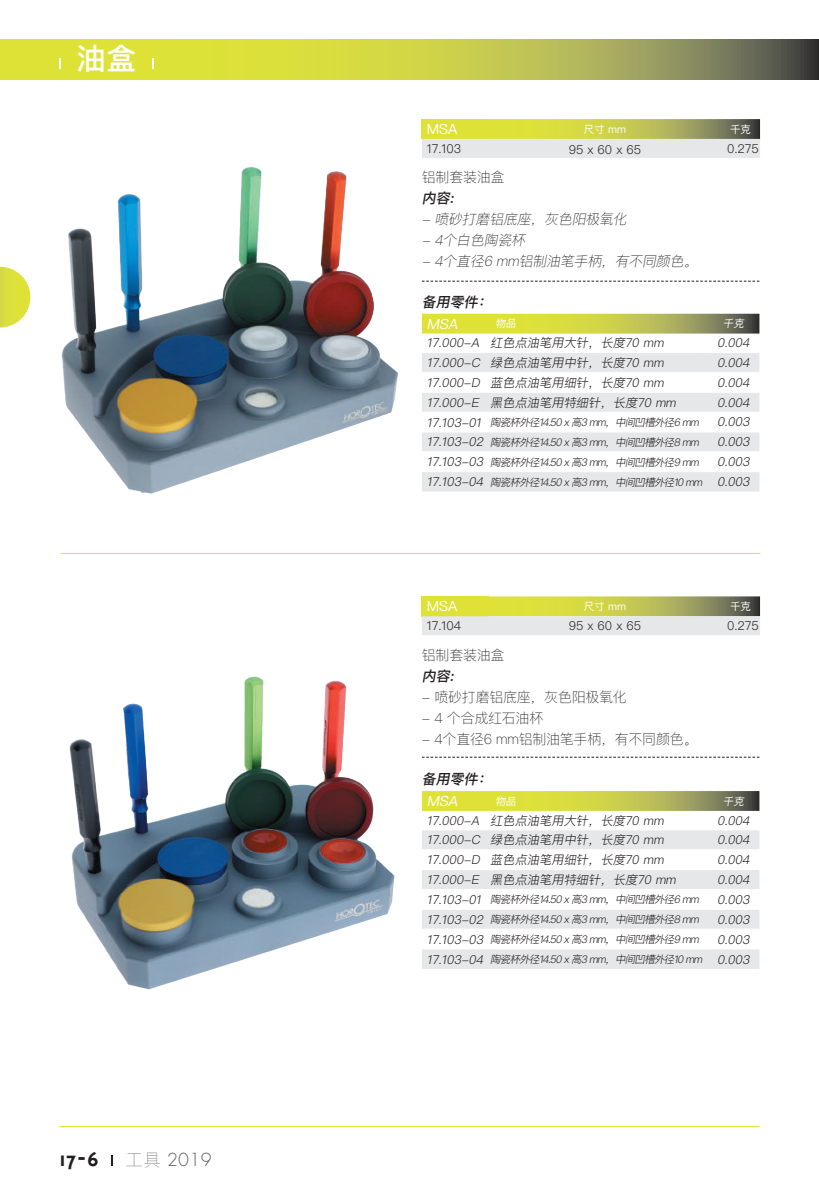
<style>
.page{position:relative;width:819px;height:1191px;background:#fff}
.page>*{position:absolute;margin:0;border:0;box-sizing:border-box;transform-origin:0 0}
.t1{font:500 29.75px "Ping Fang SC";color:#fff}
.t2{font:700 22.75px "Triplex";color:#231f20}
.t3{font:300 17.5px "Futura";color:#57585a}
.t4{font:100 14px "Ping Fang SC";letter-spacing:-.02em;color:#231f20}
.t5{font:italic 100 14px "Ping Fang SC";color:#231f20}
.t6{font:italic 500 14px "Ping Fang SC";color:#231f20}
.t7{font:14px "Ping Fang SC";color:#fff}
.t8{font:italic 14px "Ping Fang SC";color:#fff}
.t9{font:italic 300 12.25px "Ping Fang SC";color:#231f20}
.t10{font:300 12.25px "Ping Fang SC";color:#231f20}
.t11{font:italic 300 10.5px "Ping Fang SC";color:#231f20}
.t12{font:10.5px "Ping Fang SC";color:#fff}
.t13{font:italic 10.5px "Ping Fang SC";color:#fff}
.s1{font-family:"Ping Fang SC";font-weight:200}
.s2{font-size:12.25px}
</style>
<div class="page">
<svg style="left:0;top:40px;width:818px;height:39px;background:#bbbf48"></svg>
<hr style="left:818px;top:40px;width:1px;height:39px;background:#272424">
<svg style="left:111px;top:1155px;width:2px;height:11px"></svg>
<hr style="left:60px;top:1126px;width:699px;height:1px;background:#dee237">
<svg style="left:422px;top:119px;width:338px;height:39px;background:#d1d396"></svg>
<svg style="left:422px;top:314px;width:337px;height:19px;background:#bcc047"></svg>
<svg style="left:422px;top:353px;width:337px;height:138px;fill:#e6e7e9"></svg>
<hr style="left:422px;top:372px;width:63px;height:1px;background:#fff">
<hr style="left:485px;top:372px;width:217px;height:1px;background:#fff">
<hr style="left:702px;top:372px;width:57px;height:1px;background:#fff">
<hr style="left:422px;top:392px;width:63px;height:1px;background:#fff">
<hr style="left:485px;top:392px;width:217px;height:1px;background:#fff">
<hr style="left:702px;top:392px;width:57px;height:1px;background:#fff">
<hr style="left:422px;top:412px;width:63px;height:1px;background:#fff">
<hr style="left:485px;top:412px;width:217px;height:1px;background:#fff">
<hr style="left:702px;top:412px;width:57px;height:1px;background:#fff">
<hr style="left:422px;top:431px;width:63px;height:1px;background:#fff">
<hr style="left:485px;top:431px;width:217px;height:1px;background:#fff">
<hr style="left:702px;top:431px;width:57px;height:1px;background:#fff">
<hr style="left:422px;top:451px;width:63px;height:1px;background:#fff">
<hr style="left:485px;top:451px;width:217px;height:1px;background:#fff">
<hr style="left:702px;top:451px;width:57px;height:1px;background:#fff">
<hr style="left:422px;top:471px;width:63px;height:1px;background:#fff">
<hr style="left:485px;top:471px;width:217px;height:1px;background:#fff">
<hr style="left:702px;top:471px;width:57px;height:1px;background:#fff">
<svg style="left:422px;top:281px;width:337px;height:1px"></svg>
<img style="left:62px;top:167px;width:336px;height:327px">
<svg style="left:0;top:267px;width:30px;height:60px"></svg>
<hr style="left:60px;top:553px;width:700px;height:1px;background:#dee237">
<svg style="left:422px;top:596px;width:338px;height:39px;background:#d1d397"></svg>
<svg style="left:422px;top:791px;width:337px;height:20px;background:#bdc148"></svg>
<svg style="left:422px;top:830px;width:337px;height:138px;fill:#e6e7e9"></svg>
<hr style="left:422px;top:849px;width:63px;height:1px;background:#fff">
<hr style="left:485px;top:849px;width:217px;height:1px;background:#fff">
<hr style="left:702px;top:849px;width:57px;height:1px;background:#fff">
<hr style="left:422px;top:869px;width:63px;height:1px;background:#fff">
<hr style="left:485px;top:869px;width:217px;height:1px;background:#fff">
<hr style="left:702px;top:869px;width:57px;height:1px;background:#fff">
<hr style="left:422px;top:889px;width:63px;height:1px;background:#fff">
<hr style="left:485px;top:889px;width:217px;height:1px;background:#fff">
<hr style="left:702px;top:889px;width:57px;height:1px;background:#fff">
<hr style="left:422px;top:909px;width:63px;height:1px;background:#fff">
<hr style="left:485px;top:909px;width:217px;height:1px;background:#fff">
<hr style="left:702px;top:909px;width:57px;height:1px;background:#fff">
<hr style="left:422px;top:928px;width:63px;height:1px;background:#fff">
<hr style="left:485px;top:928px;width:217px;height:1px;background:#fff">
<hr style="left:702px;top:928px;width:57px;height:1px;background:#fff">
<hr style="left:422px;top:948px;width:63px;height:1px;background:#fff">
<hr style="left:485px;top:948px;width:217px;height:1px;background:#fff">
<hr style="left:702px;top:948px;width:57px;height:1px;background:#fff">
<svg style="left:422px;top:756px;width:337px;height:1px"></svg>
<img style="left:69px;top:676px;width:326px;height:314px">
<h1 class="t1" style="left:76px;top:40px;width:62px">油盒</h1>
<h2 class="t2" style="left:60px;top:1146px;width:40px">17-6</h2>
<h3 class="t3" style="left:126px;top:1148px;width:87px"><span class="s1">工具</span> 2019</h3>
<h3 class="t7" style="left:427px;top:120px;width:32px">MSA</h3>
<p class="t12" style="left:583px;top:123px;width:44px">尺寸 mm</p>
<p class="t12" style="left:730px;top:123px;width:22px">千克</p>
<p class="t10" style="left:427px;top:141px;width:36px">17.103</p>
<p class="t10" style="left:568px;top:142px;width:74px">95 x 60 x 65</p>
<p class="t10" style="left:727px;top:141px;width:33px">0.275</p>
<h3 class="t4" style="left:422px;top:169px;width:84px">铝制套装油盒</h3>
<h3 class="t6" style="left:422px;top:190px;width:36px">内容:</h3>
<h3 class="t5" style="left:422px;top:211px;width:209px">- 喷砂打磨铝底座，灰色阳极氧化</h3>
<h3 class="t5" style="left:422px;top:232px;width:108px">- 4个白色陶瓷杯</h3>
<h3 class="t5" style="left:422px;top:253px;width:280px">- 4个直径6 mm铝制油笔手柄，有不同颜色。</h3>
<h3 class="t6" style="left:422px;top:293px;width:74px">备用零件：</h3>
<h3 class="t8" style="left:427px;top:315px;width:35px">MSA</h3>
<p class="t13" style="left:495px;top:317px;width:25px">物品</p>
<p class="t13" style="left:722px;top:317px;width:25px">千克</p>
<p class="t9" style="left:427px;top:335px;width:241px">17.000-A 红色点油笔用大针，长度70 mm</p>
<p class="t9" style="left:717px;top:335px;width:37px">0.004</p>
<p class="t9" style="left:427px;top:355px;width:241px">17.000-C 绿色点油笔用中针，长度70 mm</p>
<p class="t9" style="left:717px;top:355px;width:37px">0.004</p>
<p class="t9" style="left:427px;top:375px;width:241px">17.000-D 蓝色点油笔用细针，长度70 mm</p>
<p class="t9" style="left:717px;top:375px;width:37px">0.004</p>
<p class="t9" style="left:427px;top:395px;width:253px">17.000-E 黑色点油笔用特细针，长度70 mm</p>
<p class="t9" style="left:717px;top:395px;width:37px">0.004</p>
<p class="t11" style="left:427px;top:415px;width:276px"><span class="s2">17.103-01</span> 陶瓷杯外径14.50 x高3 mm，中间凹槽外径6 mm</p>
<p class="t9" style="left:717px;top:414px;width:37px">0.003</p>
<p class="t11" style="left:427px;top:435px;width:276px"><span class="s2">17.103-02</span> 陶瓷杯外径14.50 x高3 mm，中间凹槽外径8 mm</p>
<p class="t9" style="left:717px;top:434px;width:37px">0.003</p>
<p class="t11" style="left:427px;top:455px;width:276px"><span class="s2">17.103-03</span> 陶瓷杯外径14.50 x高3 mm，中间凹槽外径9 mm</p>
<p class="t9" style="left:717px;top:454px;width:37px">0.003</p>
<p class="t11" style="left:427px;top:475px;width:327px"><span class="s2">17.103-04</span> 陶瓷杯外径14.50 x高3 mm，中间凹槽外径10 mm <span class="s2">0.003</span></p>
<h3 class="t7" style="left:427px;top:598px;width:32px">MSA</h3>
<p class="t12" style="left:583px;top:600px;width:44px">尺寸 mm</p>
<p class="t12" style="left:730px;top:600px;width:22px">千克</p>
<p class="t10" style="left:427px;top:618px;width:36px">17.104</p>
<p class="t10" style="left:568px;top:618px;width:74px">95 x 60 x 65</p>
<p class="t10" style="left:727px;top:618px;width:33px">0.275</p>
<h3 class="t4" style="left:422px;top:646px;width:84px">铝制套装油盒</h3>
<h3 class="t6" style="left:422px;top:667px;width:36px">内容:</h3>
<h3 class="t4" style="left:422px;top:688px;width:206px">- 喷砂打磨铝底座，灰色阳极氧化</h3>
<h3 class="t4" style="left:422px;top:709px;width:123px">- 4 个合成红石油杯</h3>
<h3 class="t4" style="left:422px;top:730px;width:277px">- 4个直径6 mm铝制油笔手柄，有不同颜色。</h3>
<h3 class="t6" style="left:422px;top:770px;width:74px">备用零件：</h3>
<h3 class="t8" style="left:427px;top:792px;width:35px">MSA</h3>
<p class="t13" style="left:495px;top:794px;width:25px">物品</p>
<p class="t13" style="left:722px;top:794px;width:25px">千克</p>
<p class="t9" style="left:427px;top:812px;width:241px">17.000-A 红色点油笔用大针，长度70 mm</p>
<p class="t9" style="left:717px;top:812px;width:37px">0.004</p>
<p class="t9" style="left:427px;top:832px;width:241px">17.000-C 绿色点油笔用中针，长度70 mm</p>
<p class="t9" style="left:717px;top:832px;width:37px">0.004</p>
<p class="t9" style="left:427px;top:852px;width:241px">17.000-D 蓝色点油笔用细针，长度70 mm</p>
<p class="t9" style="left:717px;top:852px;width:37px">0.004</p>
<p class="t9" style="left:427px;top:872px;width:253px">17.000-E 黑色点油笔用特细针，长度70 mm</p>
<p class="t9" style="left:717px;top:872px;width:37px">0.004</p>
<p class="t11" style="left:427px;top:893px;width:276px"><span class="s2">17.103-01</span> 陶瓷杯外径14.50 x高3 mm，中间凹槽外径6 mm</p>
<p class="t9" style="left:717px;top:892px;width:37px">0.003</p>
<p class="t11" style="left:427px;top:912px;width:276px"><span class="s2">17.103-02</span> 陶瓷杯外径14.50 x高3 mm，中间凹槽外径8 mm</p>
<p class="t9" style="left:717px;top:911px;width:37px">0.003</p>
<p class="t11" style="left:427px;top:932px;width:276px"><span class="s2">17.103-03</span> 陶瓷杯外径14.50 x高3 mm，中间凹槽外径9 mm</p>
<p class="t9" style="left:717px;top:931px;width:37px">0.003</p>
<p class="t11" style="left:427px;top:952px;width:327px"><span class="s2">17.103-04</span> 陶瓷杯外径14.50 x高3 mm，中间凹槽外径10 mm <span class="s2">0.003</span></p>
</div>
